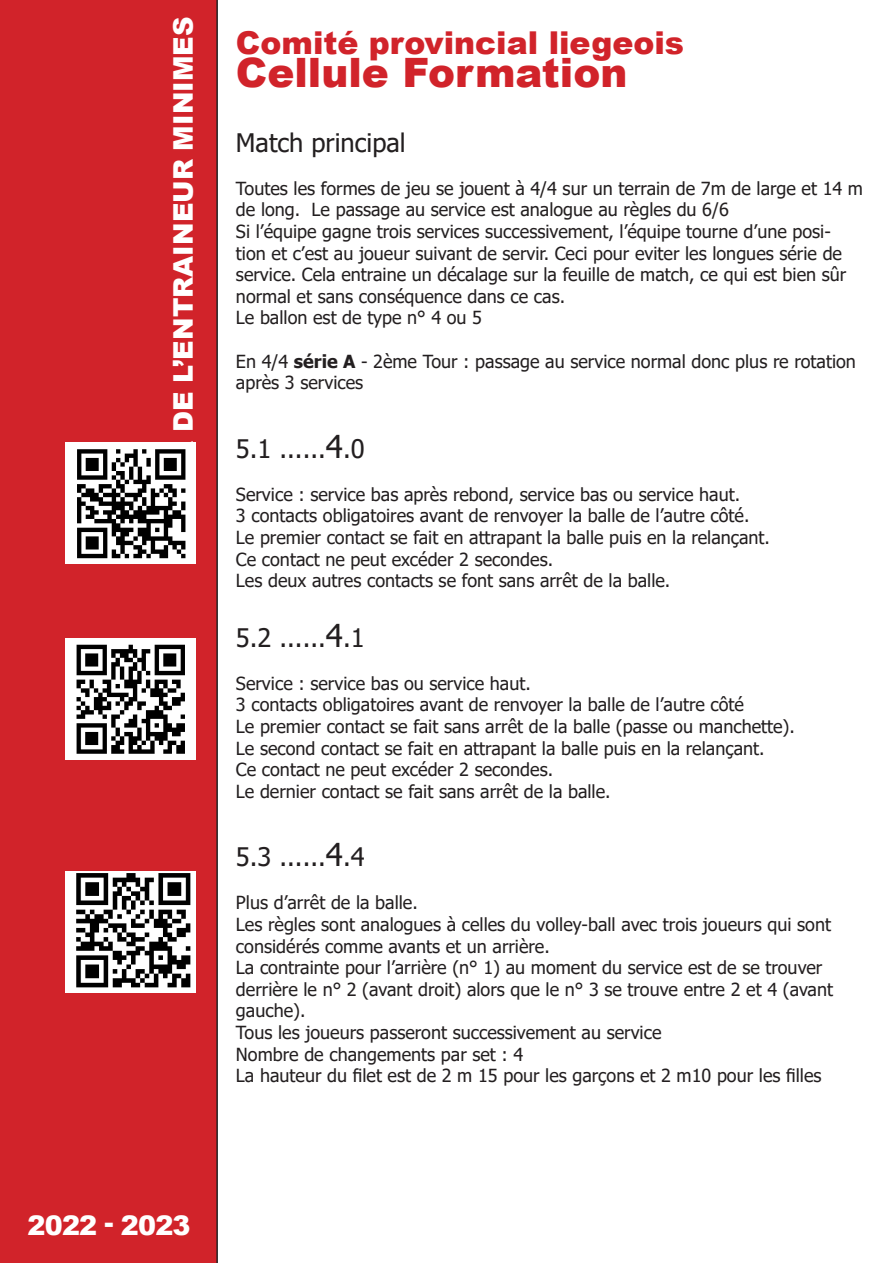
<style>
.page{position:relative;width:893px;height:1263px;background:#fff}
.page>*{position:absolute;margin:0;border:0;box-sizing:border-box;transform-origin:0 0}
.t1{font:900 40.5px "Arial";color:#d1232a}
.t2{font:900 31.5px "Arial";color:#d1232a}
.t3{font:900 27px "Arial";letter-spacing:.005em;color:#fff}
.t4{font:900 27px "Arial";letter-spacing:-.03em;color:#fff}
.t5{font:25.5px "Tahoma";color:#231f20}
.t6{font:18px/21.6px "Tahoma";color:#231f20}
.s1{font-weight:700}
.s2{font-size:31.5px}
</style>
<div class="page">
<div style="left:0;top:0;width:218px;height:1263px;background:#d1232a"></div>
<img style="left:66px;top:442px;width:130px;height:121px">
<img style="left:66px;top:639px;width:130px;height:120px">
<img style="left:66px;top:872px;width:130px;height:120px">
<h3 class="t3" style="left:164px;top:557px;width:542px;rotate:-90deg">CAHIER DE L’ENTRAINEUR MINIMES</h3>
<h2 class="t2" style="left:236px;top:20px;width:450px">Comité provincial liegeois</h2>
<h1 class="t1" style="left:236px;top:43px;width:393px">Cellule Formation</h1>
<p class="t5" style="left:236px;top:125px;width:171px">Match principal</p>
<p class="t6" style="left:236px;top:178px;width:629px">Toutes les formes de jeu se jouent à 4/4 sur un terrain de 7m de large et 14 m de long. Le passage au service est analogue au règles du 6/6</p>
<p class="t6" style="left:236px;top:222px;width:612px">Si l’équipe gagne trois services successivement, l’équipe tourne d’une posi&shy;tion et c’est au joueur suivant de servir. Ceci pour eviter les longues série de service. Cela entraine un décalage sur la feuille de match, ce qui est bien sûr normal et sans conséquence dans ce cas.</p>
<p class="t6" style="left:236px;top:308px;width:248px">Le ballon est de type n° 4 ou 5</p>
<p class="t6" style="left:236px;top:351px;width:621px">En 4/4 <span class="s1">série A</span> - 2ème Tour : passage au service normal donc plus re rotation après 3 services</p>
<p class="t5" style="left:236px;top:431px;width:130px">5.1 ......<span class="s2">4</span>.0</p>
<p class="t6" style="left:236px;top:484px;width:506px">Service : service bas après rebond, service bas ou service haut.</p>
<p class="t6" style="left:236px;top:506px;width:515px">3 contacts obligatoires avant de renvoyer la balle de l’autre côté.</p>
<p class="t6" style="left:236px;top:528px;width:536px">Le premier contact se fait en attrapant la balle puis en la relançant.</p>
<p class="t6" style="left:236px;top:549px;width:319px">Ce contact ne peut excéder 2 secondes.</p>
<p class="t6" style="left:236px;top:571px;width:436px">Les deux autres contacts se font sans arrêt de la balle.</p>
<p class="t5" style="left:236px;top:620px;width:130px">5.2 ......<span class="s2">4</span>.1</p>
<p class="t6" style="left:236px;top:673px;width:296px">Service : service bas ou service haut.</p>
<p class="t6" style="left:236px;top:695px;width:510px">3 contacts obligatoires avant de renvoyer la balle de l’autre côté</p>
<p class="t6" style="left:236px;top:717px;width:560px">Le premier contact se fait sans arrêt de la balle (passe ou manchette).</p>
<p class="t6" style="left:236px;top:738px;width:530px">Le second contact se fait en attrapant la balle puis en la relançant.</p>
<p class="t6" style="left:236px;top:760px;width:319px">Ce contact ne peut excéder 2 secondes.</p>
<p class="t6" style="left:236px;top:781px;width:376px">Le dernier contact se fait sans arrêt de la balle.</p>
<p class="t5" style="left:236px;top:840px;width:130px">5.3 ......<span class="s2">4</span>.4</p>
<p class="t6" style="left:236px;top:893px;width:183px">Plus d’arrêt de la balle.</p>
<p class="t6" style="left:236px;top:915px;width:597px">Les règles sont analogues à celles du volley-ball avec trois joueurs qui sont considérés comme avants et un arrière.</p>
<p class="t6" style="left:236px;top:958px;width:599px">La contrainte pour l’arrière (n° 1) au moment du service est de se trouver derrière le n° 2 (avant droit) alors que le n° 3 se trouve entre 2 et 4 (avant gauche).</p>
<p class="t6" style="left:236px;top:1023px;width:427px">Tous les joueurs passeront successivement au service</p>
<p class="t6" style="left:236px;top:1044px;width:289px">Nombre de changements par set : 4</p>
<p class="t6" style="left:236px;top:1066px;width:587px">La hauteur du filet est de 2 m 15 pour les garçons et 2 m10 pour les filles</p>
<h3 class="t4" style="left:28px;top:1206px;width:164px">2022 - 2023</h3>
</div>
